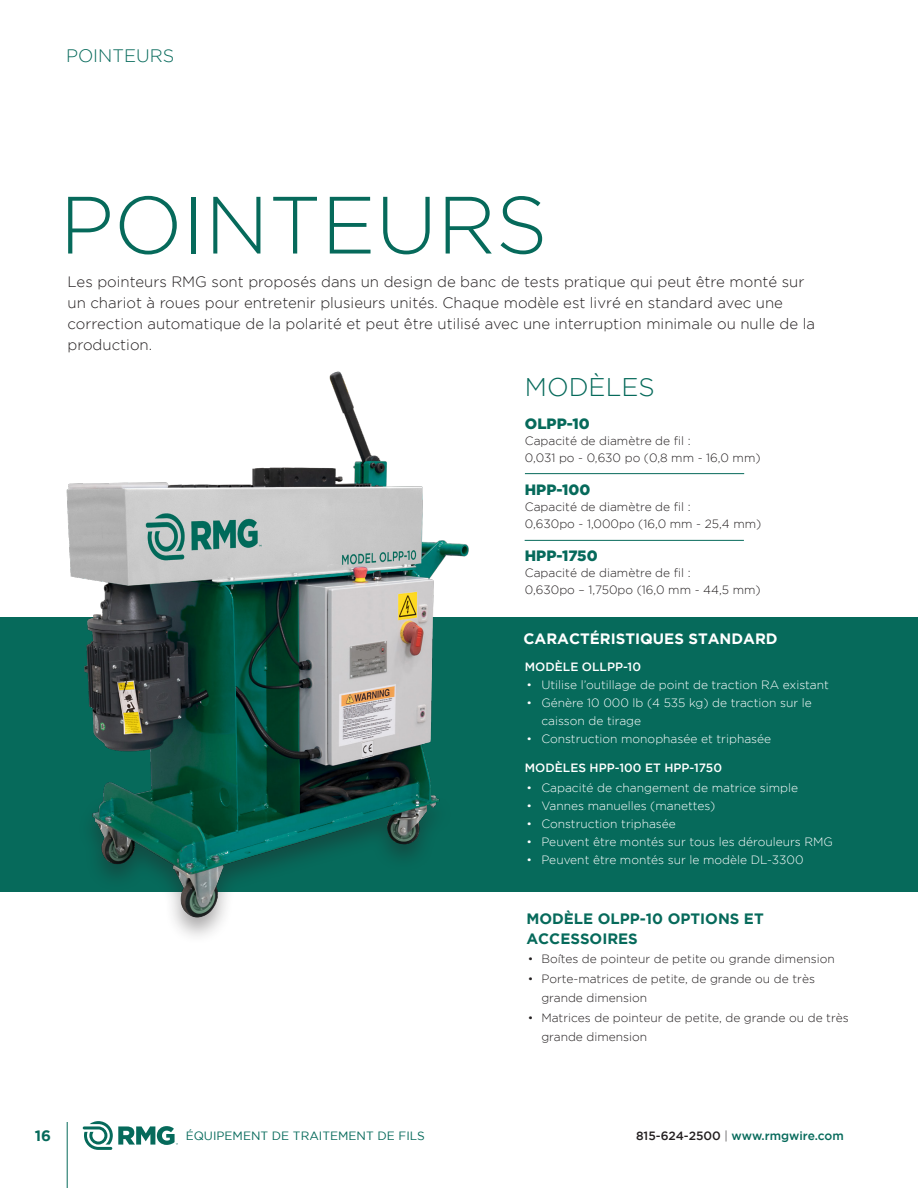
<style>
.page{position:relative;width:918px;height:1188px;background:#fff}
.page>*{position:absolute;margin:0;border:0;box-sizing:border-box;transform-origin:0 0}
.t1{font:300 81px "Gotham";color:#066a5b}
.t2{font:300 25.5px "Gotham";color:#066a5b}
.t3{font:300 18px "Gotham";color:#066a5b}
.t4{font:300 15px/21px "Gotham";color:#231f20}
.t5{font:700 15px/19.5px "Gotham";color:#066a5b}
.t6{font:700 15px "Gotham";color:#fff}
.t7{font:900 15px "Gotham";color:#066a5b}
.t8{font:300 12px/19.5px "Gotham";color:#231f20}
.t9{font:300 12px/18px "Gotham";color:#fff}
.t10{font:500 12px "Gotham";color:#fff}
.t11{font:12px "Gotham";color:#066a5b}
.t12{font:500 12px "Gotham";color:#066a5b}
.s1{color:#231f20}
.s2{font-weight:300;color:#231f20}
</style>
<div class="page">
<hr style="left:67px;top:1122px;width:1px;height:66px;background:#066a5b">
<svg style="left:83px;top:1121px;width:95px;height:29px"></svg>
<div style="left:0;top:617px;width:918px;height:275px;background:#066a5b"></div>
<hr style="left:525px;top:473px;width:219px;height:1px;background:#066a5b">
<hr style="left:525px;top:540px;width:219px;height:1px;background:#066a5b">
<img style="left:66px;top:371px;width:403px;height:558px">
<h3 class="t3" style="left:66px;top:45px;width:110px">POINTEURS</h3>
<p class="t1" style="left:60px;top:181px;width:489px">POINTEURS</p>
<p class="t4" style="left:68px;top:271px;width:749px">Les pointeurs RMG sont proposés dans un design de banc de tests pratique qui peut être monté sur un chariot à roues pour entretenir plusieurs unités. Chaque modèle est livré en standard avec une correction automatique de la polarité et peut être utilisé avec une interruption minimale ou nulle de la production.</p>
<p class="t2" style="left:525px;top:373px;width:132px">MODÈLES</p>
<p class="t7" style="left:525px;top:415px;width:66px">OLPP-10</p>
<p class="t8" style="left:525px;top:431px;width:167px">Capacité de diamètre de fil :</p>
<p class="t8" style="left:525px;top:447px;width:237px">0,031 po - 0,630 po (0,8 mm - 16,0 mm)</p>
<p class="t7" style="left:525px;top:481px;width:67px">HPP-100</p>
<p class="t8" style="left:525px;top:497px;width:167px">Capacité de diamètre de fil :</p>
<p class="t8" style="left:525px;top:513px;width:238px">0,630po - 1,000po (16,0 mm - 25,4 mm)</p>
<p class="t7" style="left:525px;top:547px;width:74px">HPP-1750</p>
<p class="t8" style="left:525px;top:563px;width:167px">Capacité de diamètre de fil :</p>
<p class="t8" style="left:525px;top:579px;width:237px">0,630po – 1,750po (16,0 mm - 44,5 mm)</p>
<p class="t6" style="left:524px;top:630px;width:256px">CARACTÉRISTIQUES STANDARD</p>
<p class="t10" style="left:525px;top:660px;width:118px">MODÈLE OLLPP-10</p>
<p class="t9" style="left:526px;top:675px;width:304px">• Utilise l’outillage de point de traction RA existant</p>
<p class="t9" style="left:541px;top:693px;width:272px;text-indent:-15px">• Génère 10 000 lb (4 535 kg) de traction sur le caisson de tirage</p>
<p class="t9" style="left:526px;top:729px;width:246px">• Construction monophasée et triphasée</p>
<p class="t10" style="left:525px;top:761px;width:199px">MODÈLES HPP-100 ET HPP-1750</p>
<p class="t9" style="left:526px;top:778px;width:273px">• Capacité de changement de matrice simple</p>
<p class="t9" style="left:526px;top:796px;width:191px">• Vannes manuelles (manettes)</p>
<p class="t9" style="left:526px;top:814px;width:151px">• Construction triphasée</p>
<p class="t9" style="left:526px;top:832px;width:308px">• Peuvent être montés sur tous les dérouleurs RMG</p>
<p class="t9" style="left:526px;top:850px;width:279px">• Peuvent être montés sur le modèle DL-3300</p>
<p class="t5" style="left:526px;top:909px;width:239px">MODÈLE OLPP-10 OPTIONS ET<br>ACCESSOIRES</p>
<p class="t8" style="left:528px;top:949px;width:308px">• Boîtes de pointeur de petite ou grande dimension</p>
<p class="t8" style="left:541px;top:969px;width:275px;text-indent:-14px">• Porte-matrices de petite, de grande ou de très grande dimension</p>
<p class="t8" style="left:541px;top:1008px;width:309px;text-indent:-14px">• Matrices de pointeur de petite, de grande ou de très grande dimension</p>
<p class="t5" style="left:35px;top:1125px;width:18px">16</p>
<p class="t11" style="left:186px;top:1129px;width:241px">ÉQUIPEMENT DE TRAITEMENT DE FILS</p>
<p class="t12" style="left:636px;top:1129px;width:209px"><span class="s1">815-624-2500</span> <span class="s2">|</span> www.rmgwire.com</p>
</div>
